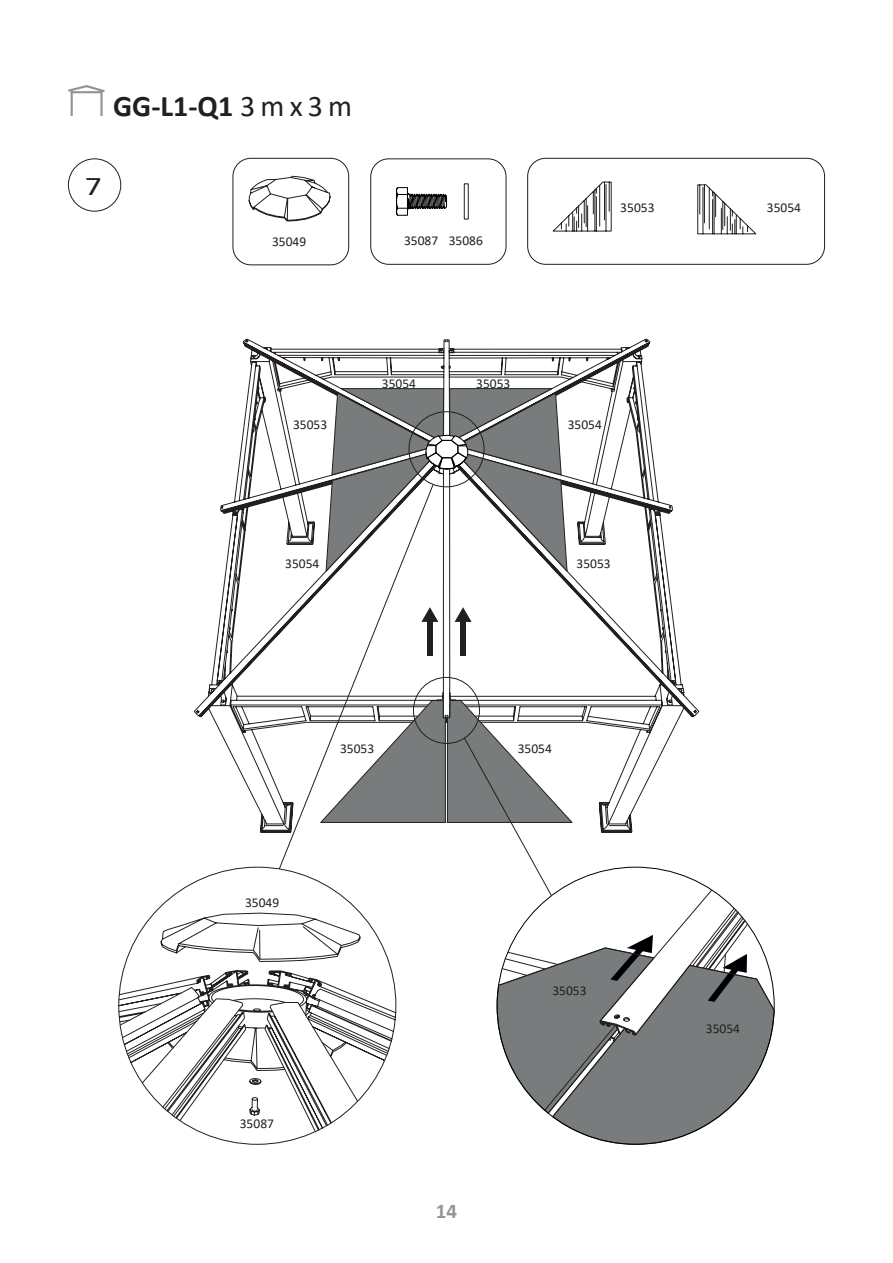
<style>
.page{position:relative;width:893px;height:1263px;background:#fff}
.page>*{position:absolute;margin:0;border:0;box-sizing:border-box;transform-origin:0 0}
.t1{font:700 30px "Calibri";color:#231f20}
.t2{font:27px "Calibri";color:#231f20;scale:1.25 1}
.t3{font:700 21px "Calibri";color:#939598}
.t4{font:13.5px "Calibri";color:#231f20}
.s1{font-weight:400}
</style>
<div class="page">
<hr style="left:100px;top:91px;width:3px;height:25px;background:#929595">
<hr style="left:71px;top:91px;width:2px;height:25px;background:#929595">
<svg style="left:68px;top:85px;width:37px;height:9px"></svg>
<div style="left:68px;top:158px;width:53px;height:54px;border:1px solid #231f20;border-radius:50%"></div>
<svg style="left:221px;top:347px;width:464px;height:353px"></svg>
<svg style="left:325px;top:388px;width:243px;height:185px"></svg>
<div style="left:527px;top:158px;width:298px;height:107px;border:1px solid #231f20;border-radius:18px"></div>
<div style="left:233px;top:158px;width:116px;height:107px;border:1px solid #231f20;border-radius:18px"></div>
<div style="left:370px;top:158px;width:136px;height:107px;border:1px solid #231f20;border-radius:18px"></div>
<svg style="left:396px;top:187px;width:52px;height:29px"></svg>
<div style="left:464px;top:183px;width:5px;height:36px;border:1px solid #231f20"></div>
<svg style="left:248px;top:157px;width:83px;height:65px"></svg>
<svg style="left:552px;top:181px;width:60px;height:51px"></svg>
<svg style="left:697px;top:184px;width:60px;height:51px"></svg>
<div style="left:409px;top:411px;width:75px;height:76px;border:1px solid #231f20;border-radius:50%"></div>
<svg style="left:278px;top:483px;width:156px;height:217px"></svg>
<svg style="left:118px;top:700px;width:657px;height:445px"></svg>
<h1 class="t1" style="left:113px;top:85px;width:241px">GG-L1-Q1 <span class="s1">3 m x 3 m</span></h1>
<h2 class="t2" style="left:85px;top:167px;width:15px">7</h2>
<p class="t4" style="left:272px;top:232px;width:36px">35049</p>
<p class="t4" style="left:404px;top:231px;width:36px">35087</p>
<p class="t4" style="left:449px;top:231px;width:36px">35086</p>
<p class="t4" style="left:293px;top:415px;width:36px">35053</p>
<p class="t4" style="left:285px;top:554px;width:36px">35054</p>
<p class="t4" style="left:382px;top:374px;width:36px">35054</p>
<p class="t4" style="left:476px;top:374px;width:36px">35053</p>
<p class="t4" style="left:620px;top:198px;width:36px">35053</p>
<p class="t4" style="left:568px;top:415px;width:36px">35054</p>
<p class="t4" style="left:576px;top:554px;width:36px">35053</p>
<p class="t4" style="left:767px;top:198px;width:36px">35054</p>
<p class="t4" style="left:245px;top:893px;width:36px">35049</p>
<p class="t4" style="left:340px;top:739px;width:36px">35053</p>
<p class="t4" style="left:240px;top:1114px;width:36px">35087</p>
<p class="t4" style="left:518px;top:739px;width:36px">35054</p>
<h3 class="t3" style="left:436px;top:1196px;width:23px">14</h3>
<p class="t4" style="left:552px;top:981px;width:36px">35053</p>
<p class="t4" style="left:706px;top:1019px;width:36px">35054</p>
</div>
